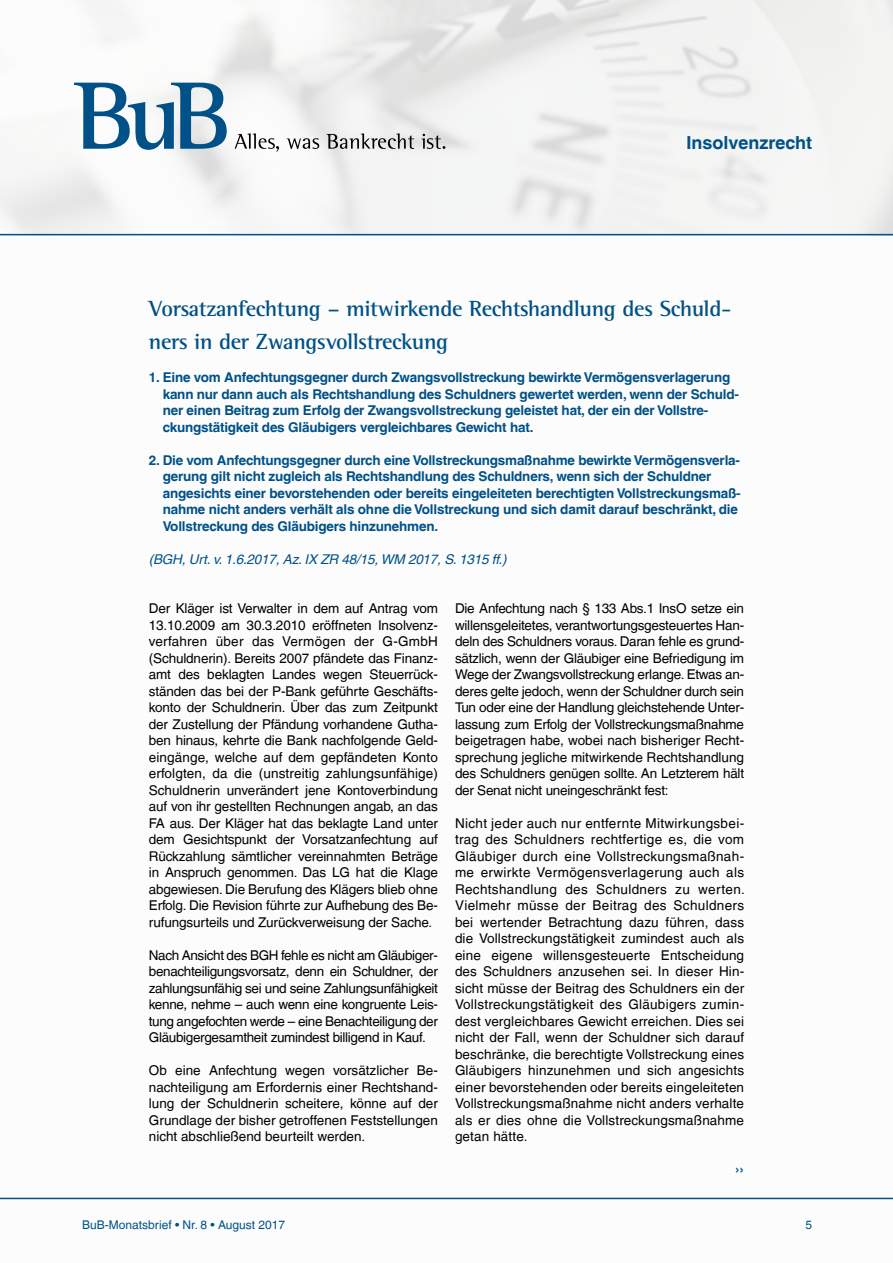
<style>
.page{position:relative;width:893px;height:1263px;background:#fff}
.page>*{position:absolute;margin:0;border:0;box-sizing:border-box;transform-origin:0 0}
.t1{font:700 22.5px/33px "Rotis Semi Serif Pro";letter-spacing:-.015em;color:#005187}
.t2{font:700 18px "Helvetica LT";color:#005187}
.t3{font:13.5px/16.5px "Helvetica LT";letter-spacing:-.01em;color:#000;text-align:justify}
.t4{font:700 13.5px/16.5px "Helvetica LT";letter-spacing:-.015em;color:#005187}
.t5{font:italic 13.5px "Helvetica LT";letter-spacing:-.015em;color:#005187}
.t6{font:12px "Helvetica LT";color:#005187}
</style>
<div class="page">
<svg style="left:74px;top:83px;width:153px;height:67px"></svg>
<svg style="left:235px;top:133px;width:44px;height:19px"></svg>
<svg style="left:287px;top:138px;width:32px;height:11px"></svg>
<svg style="left:326px;top:133px;width:88px;height:16px"></svg>
<svg style="left:421px;top:134px;width:24px;height:15px"></svg>
<hr style="left:0;top:234px;width:893px;height:1px;background:#005187">
<hr style="left:0;top:1198px;width:893px;height:1px;background:#005187">
<h2 class="t2" style="left:686px;top:132px;width:127px">Insolvenzrecht</h2>
<h1 class="t1" style="left:149px;top:292px;width:584px">Vorsatzanfechtung – mitwirkende Rechtshandlung des Schuld&shy;ners in der Zwangsvollstreckung</h1>
<p class="t4" style="left:163px;top:369px;width:578px;text-indent:-14px">1. Eine vom Anfechtungsgegner durch Zwangsvollstreckung bewirkte Vermögensverlagerung kann nur dann auch als Rechtshandlung des Schuldners gewertet werden, wenn der Schuld&shy;ner einen Beitrag zum Erfolg der Zwangsvollstreckung geleistet hat, der ein der Vollstre&shy;ckungstätigkeit des Gläubigers vergleichbares Gewicht hat.</p>
<p class="t4" style="left:163px;top:452px;width:580px;text-indent:-14px">2. Die vom Anfechtungsgegner durch eine Vollstreckungsmaßnahme bewirkte Vermögensverla&shy;gerung gilt nicht zugleich als Rechtshandlung des Schuldners, wenn sich der Schuldner angesichts einer bevorstehenden oder bereits eingeleiteten berechtigten Vollstreckungsmaß&shy;nahme nicht anders verhält als ohne die Vollstreckung und sich damit darauf beschränkt, die Vollstreckung des Gläubigers hinzunehmen.</p>
<p class="t5" style="left:149px;top:551px;width:359px">(BGH, Urt. v. 1.6.2017, Az. IX ZR 48/15, WM 2017, S. 1315 ff.)</p>
<p class="t3" style="left:149px;top:600px;width:291px">Der Kläger ist Verwalter in dem auf Antrag vom 13.10.2009 am 30.3.2010 eröffneten Insolvenz&shy;verfahren über das Vermögen der G-GmbH (Schuldnerin). Bereits 2007 pfändete das Finanz&shy;amt des beklagten Landes wegen Steuerrück&shy;ständen das bei der P-Bank geführte Geschäfts&shy;konto der Schuldnerin. Über das zum Zeitpunkt der Zustellung der Pfändung vorhandene Gutha&shy;ben hinaus, kehrte die Bank nachfolgende Geld&shy;eingänge, welche auf dem gepfändeten Konto erfolgten, da die (unstreitig zahlungsunfähige)<br>Schuldnerin unverändert jene Kontoverbindung auf von ihr gestellten Rechnungen angab, an das FA aus. Der Kläger hat das beklagte Land unter dem Gesichtspunkt der Vorsatzanfechtung auf Rückzahlung sämtlicher vereinnahmten Beträge in Anspruch genommen. Das LG hat die Klage abgewiesen. Die Berufung des Klägers blieb ohne Erfolg. Die Revision führte zur Aufhebung des Be&shy;rufungsurteils und Zurückverweisung der Sache.</p>
<p class="t3" style="left:149px;top:947px;width:291px">Nach Ansicht des BGH fehle es nicht am Gläubiger&shy;benachteiligungsvorsatz, denn ein Schuldner, der zahlungsunfähig sei und seine Zahlungsunfähigkeit kenne, nehme – auch wenn eine kongruente Leis&shy;tung angefochten werde – eine Benachteiligung der Gläubigergesamtheit zumindest billigend in Kauf.</p>
<p class="t3" style="left:149px;top:1062px;width:291px">Ob eine Anfechtung wegen vorsätzlicher Be&shy;nachteiligung am Erfordernis einer Rechtshand&shy;lung der Schuldnerin scheitere, könne auf der Grundlage der bisher getroffenen Feststellungen nicht abschließend beurteilt werden.</p>
<p class="t3" style="left:455px;top:600px;width:291px">Die Anfechtung nach § 133 Abs.1 InsO setze ein willensgeleitetes, verantwortungsgesteuertes Han&shy;deln des Schuldners voraus. Daran fehle es grund&shy;sätzlich, wenn der Gläubiger eine Befriedigung im Wege der Zwangsvollstreckung erlange. Etwas an&shy;deres gelte jedoch, wenn der Schuldner durch sein Tun oder eine der Handlung gleichstehende Unter&shy;lassung zum Erfolg der Vollstreckungsmaßnahme beigetragen habe, wobei nach bisheriger Recht&shy;sprechung jegliche mitwirkende Rechtshandlung des Schuldners genügen sollte. An Letzterem hält der Senat nicht uneingeschränkt fest:</p>
<p class="t3" style="left:455px;top:815px;width:291px">Nicht jeder auch nur entfernte Mitwirkungsbei&shy;trag des Schuldners rechtfertige es, die vom Gläubiger durch eine Vollstreckungsmaßnah&shy;me erwirkte Vermögensverlagerung auch als Rechtshandlung des Schuldners zu werten.<br>Vielmehr müsse der Beitrag des Schuldners bei wertender Betrachtung dazu führen, dass die Vollstreckungstätigkeit zumindest auch als eine eigene willensgesteuerte Entscheidung des Schuldners anzusehen sei. In dieser Hin&shy;sicht müsse der Beitrag des Schuldners ein der Vollstreckungstätigkeit des Gläubigers zumin&shy;dest vergleichbares Gewicht erreichen. Dies sei nicht der Fall, wenn der Schuldner sich darauf beschränke, die berechtigte Vollstreckung eines Gläubigers hinzunehmen und sich angesichts einer bevorstehenden oder bereits eingeleiteten Vollstreckungsmaßnahme nicht anders verhalte als er dies ohne die Vollstreckungsmaßnahme getan hätte.</p>
<p class="t4" style="left:735px;top:1161px;width:10px">››</p>
<p class="t6" style="left:82px;top:1218px;width:204px">BuB-Monatsbrief • Nr. 8 • August 2017</p>
<p class="t6" style="left:805px;top:1218px;width:8px">5</p>
</div>
